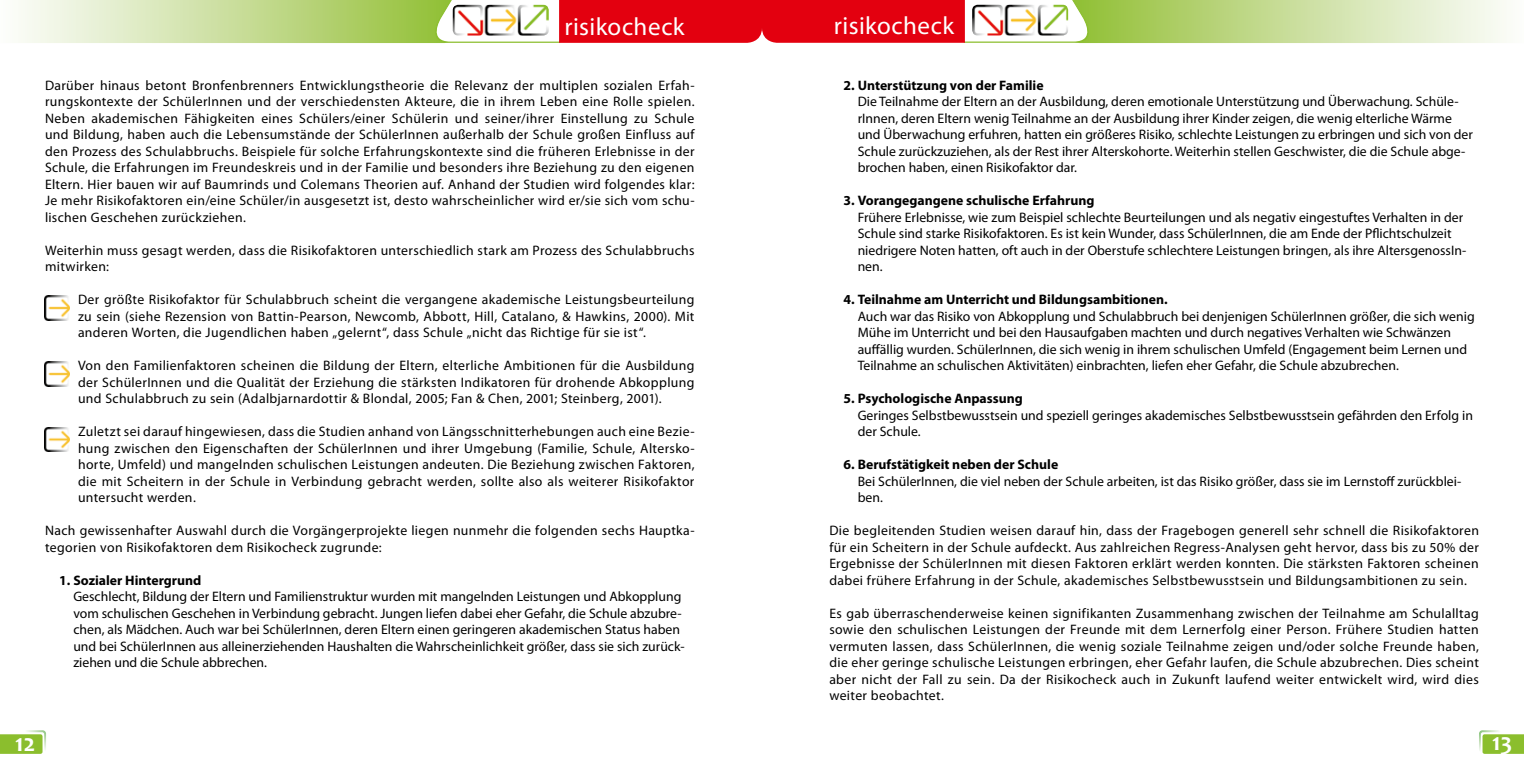
<style>
.page{position:relative;width:1524px;height:762px;background:#fff}
.page>*{position:absolute;margin:0;border:0;box-sizing:border-box;transform-origin:0 0}
.t1{font:25px "Myriad Pro";letter-spacing:.015em;color:#fff}
.t2{font:700 25px "Candara";color:#fff}
.t3{font:13.75px/16.5px "Myriad Pro";color:#000;text-align:justify}
.t4{font:13.75px/16.5px "Myriad Pro";letter-spacing:.025em;color:#000}
.t5{font:700 13.75px "Myriad Pro";color:#000}
</style>
<div class="page">
<svg style="left:19px;top:0;width:1487px;height:43px;background:#d4a07a"></svg>
<img style="left:972px;top:5px;width:96px;height:30px">
<svg style="left:0;top:730px;width:46px;height:24px"></svg>
<svg style="left:1479px;top:730px;width:45px;height:24px"></svg>
<img style="left:45px;top:296px;width:25px;height:25px">
<img style="left:45px;top:361px;width:25px;height:25px">
<img style="left:45px;top:427px;width:25px;height:25px">
<h1 class="t1" style="left:564px;top:11px;width:122px">risikocheck</h1>
<h1 class="t1" style="left:834px;top:10px;width:122px">risikocheck</h1>
<p class="t3" style="left:45px;top:77px;width:651px">Darüber hinaus betont Bronfenbrenners Entwicklungstheorie die Relevanz der multiplen sozialen Erfah&shy;rungskontexte der SchülerInnen und der verschiedensten Akteure, die in ihrem Leben eine Rolle spielen.<br>Neben akademischen Fähigkeiten eines Schülers/einer Schülerin und seiner/ihrer Einstellung zu Schule und Bildung, haben auch die Lebensumstände der SchülerInnen außerhalb der Schule großen Einfluss auf den Prozess des Schulabbruchs. Beispiele für solche Erfahrungskontexte sind die früheren Erlebnisse in der Schule, die Erfahrungen im Freundeskreis und in der Familie und besonders ihre Beziehung zu den eigenen Eltern. Hier bauen wir auf Baumrinds und Colemans Theorien auf. Anhand der Studien wird folgendes klar:<br>Je mehr Risikofaktoren ein/eine Schüler/in ausgesetzt ist, desto wahrscheinlicher wird er/sie sich vom schu&shy;lischen Geschehen zurückziehen.</p>
<p class="t4" style="left:45px;top:242px;width:651px">Weiterhin muss gesagt werden, dass die Risikofaktoren unterschiedlich stark am Prozess des Schulabbruchs mitwirken:</p>
<p class="t3" style="left:78px;top:291px;width:618px">Der größte Risikofaktor für Schulabbruch scheint die vergangene akademische Leistungsbeurteilung zu sein (siehe Rezension von Battin-Pearson, Newcomb, Abbott, Hill, Catalano, &amp; Hawkins, 2000). Mit anderen Worten, die Jugendlichen haben „gelernt“, dass Schule „nicht das Richtige für sie ist“.</p>
<p class="t3" style="left:78px;top:357px;width:618px">Von den Familienfaktoren scheinen die Bildung der Eltern, elterliche Ambitionen für die Ausbildung der SchülerInnen und die Qualität der Erziehung die stärksten Indikatoren für drohende Abkopplung und Schulabbruch zu sein (Adalbjarnardottir &amp; Blondal, 2005; Fan &amp; Chen, 2001; Steinberg, 2001).</p>
<p class="t3" style="left:78px;top:423px;width:618px">Zuletzt sei darauf hingewiesen, dass die Studien anhand von Längsschnitterhebungen auch eine Bezie&shy;hung zwischen den Eigenschaften der SchülerInnen und ihrer Umgebung (Familie, Schule, Altersko&shy;horte, Umfeld) und mangelnden schulischen Leistungen andeuten. Die Beziehung zwischen Faktoren, die mit Scheitern in der Schule in Verbindung gebracht werden, sollte also als weiterer Risikofaktor untersucht werden.</p>
<p class="t4" style="left:45px;top:522px;width:651px">Nach gewissenhafter Auswahl durch die Vorgängerprojekte liegen nunmehr die folgenden sechs Hauptka&shy;tegorien von Risikofaktoren dem Risikocheck zugrunde:</p>
<p class="t5" style="left:59px;top:571px;width:144px">1. Sozialer Hintergrund</p>
<p class="t3" style="left:73px;top:588px;width:613px;text-align:left">Geschlecht, Bildung der Eltern und Familienstruktur wurden mit mangelnden Leistungen und Abkopplung vom schulischen Geschehen in Verbindung gebracht. Jungen liefen dabei eher Gefahr, die Schule abzubre&shy;chen, als Mädchen. Auch war bei SchülerInnen, deren Eltern einen geringeren akademischen Status haben und bei SchülerInnen aus alleinerziehenden Haushalten die Wahrscheinlichkeit größer, dass sie sich zurück&shy;ziehen und die Schule abbrechen.</p>
<p class="t5" style="left:843px;top:76px;width:202px">2. Unterstützung von der Familie</p>
<p class="t3" style="left:857px;top:93px;width:617px;text-align:left">Die Teilnahme der Eltern an der Ausbildung, deren emotionale Unterstützung und Überwachung. Schüle&shy;rInnen, deren Eltern wenig Teilnahme an der Ausbildung ihrer Kinder zeigen, die wenig elterliche Wärme und Überwachung erfuhren, hatten ein größeres Risiko, schlechte Leistungen zu erbringen und sich von der Schule zurückzuziehen, als der Rest ihrer Alterskohorte. Weiterhin stellen Geschwister, die die Schule abge&shy;brochen haben, einen Risikofaktor dar.</p>
<p class="t5" style="left:843px;top:192px;width:253px">3. Vorangegangene schulische Erfahrung</p>
<p class="t3" style="left:857px;top:209px;width:610px;text-align:left">Frühere Erlebnisse, wie zum Beispiel schlechte Beurteilungen und als negativ eingestuftes Verhalten in der Schule sind starke Risikofaktoren. Es ist kein Wunder, dass SchülerInnen, die am Ende der Pflichtschulzeit niedrigere Noten hatten, oft auch in der Oberstufe schlechtere Leistungen bringen, als ihre AltersgenossIn&shy;nen.</p>
<p class="t5" style="left:843px;top:291px;width:326px">4. Teilnahme am Unterricht und Bildungsambitionen.</p>
<p class="t3" style="left:857px;top:308px;width:618px;text-align:left">Auch war das Risiko von Abkopplung und Schulabbruch bei denjenigen SchülerInnen größer, die sich wenig Mühe im Unterricht und bei den Hausaufgaben machten und durch negatives Verhalten wie Schwänzen auffällig wurden. SchülerInnen, die sich wenig in ihrem schulischen Umfeld (Engagement beim Lernen und Teilnahme an schulischen Aktivitäten) einbrachten, liefen eher Gefahr, die Schule abzubrechen.</p>
<p class="t5" style="left:843px;top:390px;width:181px">5. Psychologische Anpassung</p>
<p class="t3" style="left:857px;top:407px;width:617px">Geringes Selbstbewusstsein und speziell geringes akademisches Selbstbewusstsein gefährden den Erfolg in der Schule.</p>
<p class="t5" style="left:843px;top:456px;width:216px">6. Berufstätigkeit neben der Schule</p>
<p class="t3" style="left:857px;top:473px;width:605px">Bei SchülerInnen, die viel neben der Schule arbeiten, ist das Risiko größer, dass sie im Lernstoff zurückblei&shy;ben.</p>
<p class="t3" style="left:829px;top:522px;width:651px">Die begleitenden Studien weisen darauf hin, dass der Fragebogen generell sehr schnell die Risikofaktoren für ein Scheitern in der Schule aufdeckt. Aus zahlreichen Regress-Analysen geht hervor, dass bis zu 50% der Ergebnisse der SchülerInnen mit diesen Faktoren erklärt werden konnten. Die stärksten Faktoren scheinen dabei frühere Erfahrung in der Schule, akademisches Selbstbewusstsein und Bildungsambitionen zu sein.</p>
<p class="t3" style="left:829px;top:605px;width:651px">Es gab überraschenderweise keinen signifikanten Zusammenhang zwischen der Teilnahme am Schulalltag sowie den schulischen Leistungen der Freunde mit dem Lernerfolg einer Person. Frühere Studien hatten vermuten lassen, dass SchülerInnen, die wenig soziale Teilnahme zeigen und/oder solche Freunde haben, die eher geringe schulische Leistungen erbringen, eher Gefahr laufen, die Schule abzubrechen. Dies scheint aber nicht der Fall zu sein. Da der Risikocheck auch in Zukunft laufend weiter entwickelt wird, wird dies weiter beobachtet.</p>
<h1 class="t2" style="left:15px;top:727px;width:22px">12</h1>
<h1 class="t2" style="left:1492px;top:726px;width:22px">13</h1>
</div>
